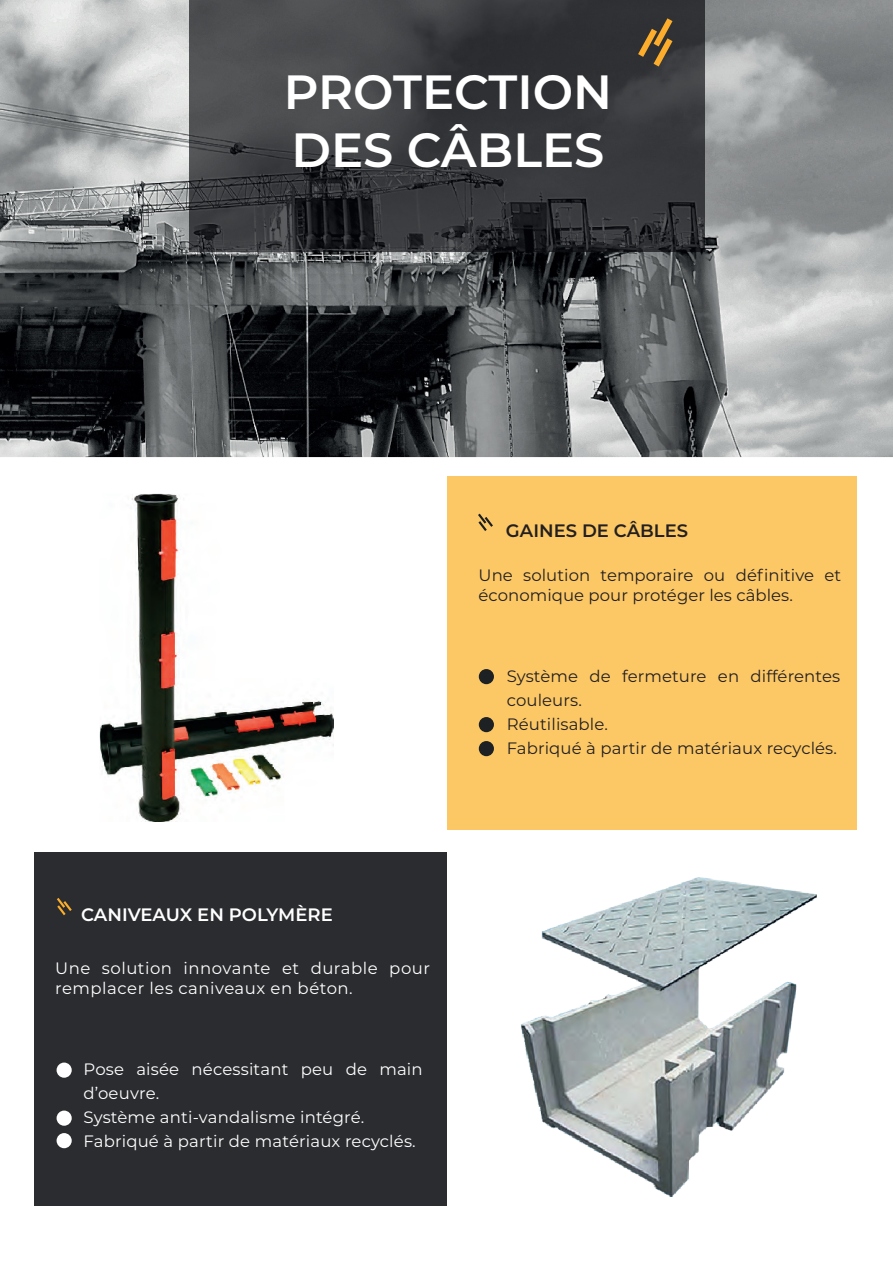
<style>
.page{position:relative;width:893px;height:1263px;background:#fff}
.page>*{position:absolute;margin:0;border:0;box-sizing:border-box;transform-origin:0 0}
.t1{font:600 48px/57.6px "Montserrat";color:#fff}
.t2{font:600 18px "Montserrat";color:#fff}
.t3{font:600 18px "Montserrat";color:#231f20}
.t4{font:16.5px/24px "Montserrat";letter-spacing:.005em;color:#231f20}
.t5{font:16.5px/24px "Montserrat";letter-spacing:.01em;color:#fff}
.t6{font:16.5px/19.8px "Montserrat";letter-spacing:.03em;color:#fff}
</style>
<div class="page">
<img style="left:0;top:0;width:893px;height:457px">
<svg style="left:189px;top:0;width:516px;height:251px;background:#383a3d"></svg>
<svg style="left:638px;top:18px;width:34px;height:48px;background:#6e5731"></svg>
<div style="left:447px;top:476px;width:409px;height:353px;background:#fcc866"></div>
<div style="left:35px;top:852px;width:412px;height:353px;background:#2b2c2f"></div>
<svg style="left:478px;top:514px;width:15px;height:17px"></svg>
<div style="left:479px;top:669px;width:15px;height:15px;background:#1d2124;border-radius:50%"></div>
<div style="left:479px;top:741px;width:15px;height:15px;background:#1d2124;border-radius:50%"></div>
<div style="left:479px;top:717px;width:15px;height:15px;background:#1d2124;border-radius:50%"></div>
<svg style="left:57px;top:898px;width:15px;height:17px"></svg>
<div style="left:57px;top:1062px;width:15px;height:16px;background:#fff;border-radius:50%"></div>
<div style="left:57px;top:1110px;width:15px;height:16px;background:#fff;border-radius:50%"></div>
<div style="left:57px;top:1133px;width:15px;height:15px;background:#fff;border-radius:50%"></div>
<img style="left:99px;top:494px;width:234px;height:328px">
<img style="left:521px;top:877px;width:295px;height:320px">
<h1 class="t1" style="left:284px;top:61px;width:330px">PROTECTION<br>DES CÂBLES</h1>
<p class="t3" style="left:506px;top:518px;width:184px">GAINES DE CÂBLES</p>
<p class="t4" style="left:479px;top:565px;width:364px;line-height:19.8px">Une solution temporaire ou définitive et économique pour protéger les câbles.</p>
<p class="t2" style="left:81px;top:902px;width:253px">CANIVEAUX EN POLYMÈRE</p>
<p class="t6" style="left:55px;top:958px;width:376px">Une solution innovante et durable pour remplacer les caniveaux en béton.</p>
<p class="t5" style="left:84px;top:1056px;width:341px">Pose aisée nécessitant peu de main d’oeuvre.<br>Système anti-vandalisme intégré.<br>Fabriqué à partir de matériaux recyclés.</p>
<p class="t4" style="left:507px;top:663px;width:335px">Système de fermeture en différentes couleurs.<br>Réutilisable.<br>Fabriqué à partir de matériaux recyclés.</p>
</div>
